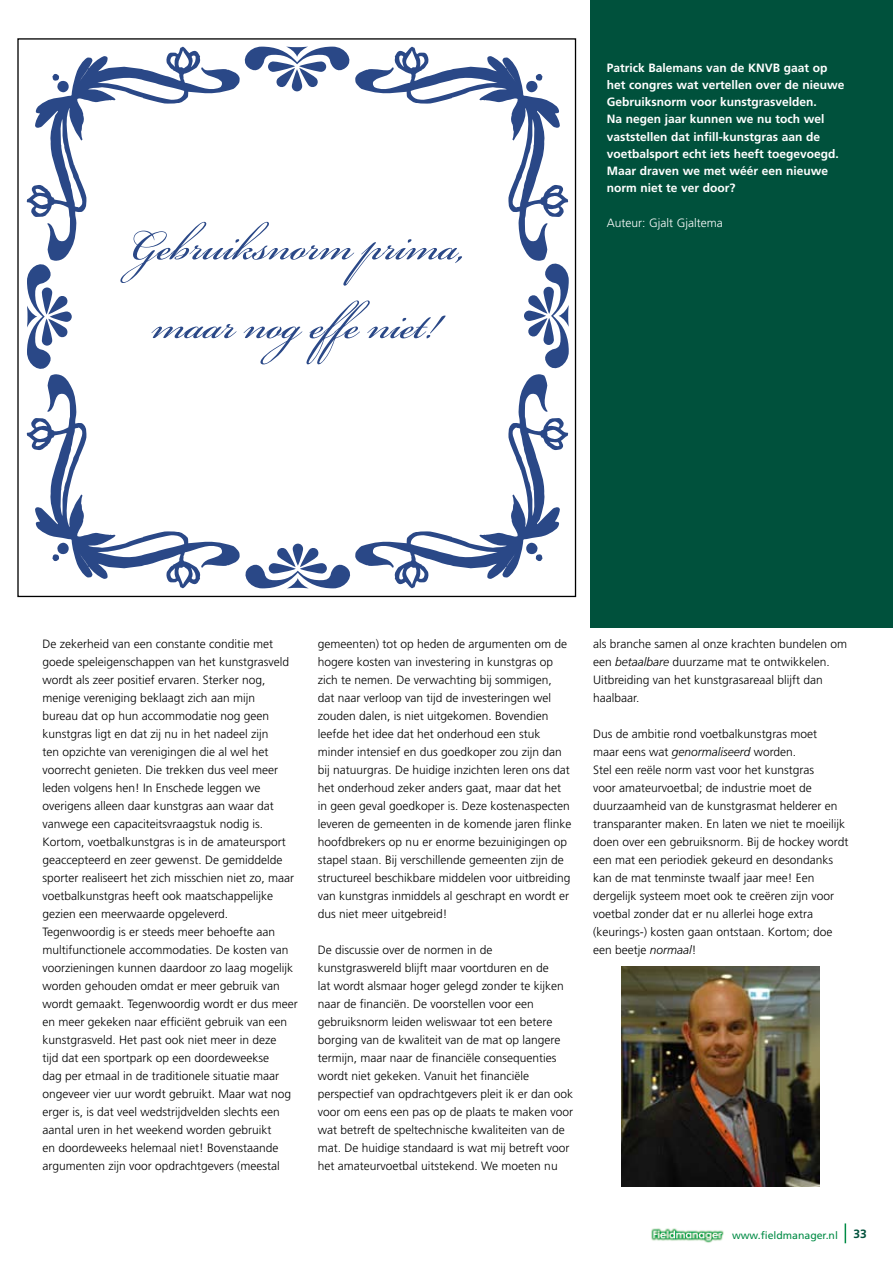
<style>
.page{position:relative;width:893px;height:1263px;background:#fff}
.page>*{position:absolute;margin:0;border:0;box-sizing:border-box;transform-origin:0 0}
.t1{font:65.55px/78.6px "Bickham Script Pro";letter-spacing:-.01em;color:#2a4887;text-align:center}
.t2{font:300 12px/18px "Frutiger";color:#000}
.t3{font:700 12px/17.2px "Frutiger";color:#fff}
.t4{font:300 12px "Frutiger";color:#fff}
.t5{font:700 12px "Frutiger";color:#00513c}
.t6{font:10.5px "Frutiger";color:#008b45}
.s1{font-style:italic}
</style>
<div class="page">
<svg style="left:845px;top:1223px;width:1px;height:20px"></svg>
<img style="left:651px;top:1228px;width:73px;height:15px">
<svg style="left:26px;top:47px;width:213px;height:212px"></svg>
<svg style="left:79px;top:68px;width:9px;height:14px"></svg>
<svg style="left:97px;top:51px;width:99px;height:49px"></svg>
<svg style="left:52px;top:74px;width:17px;height:18px"></svg>
<svg style="left:59px;top:119px;width:24px;height:88px"></svg>
<svg style="left:33px;top:188px;width:16px;height:26px"></svg>
<svg style="left:355px;top:47px;width:214px;height:211px"></svg>
<svg style="left:507px;top:68px;width:8px;height:14px"></svg>
<svg style="left:399px;top:51px;width:98px;height:49px"></svg>
<svg style="left:526px;top:74px;width:16px;height:18px"></svg>
<svg style="left:512px;top:119px;width:24px;height:88px"></svg>
<svg style="left:546px;top:188px;width:16px;height:26px"></svg>
<div style="left:292px;top:69px;width:10px;height:22px;background:#2a4887;border-radius:5px"></div>
<svg style="left:239px;top:47px;width:111px;height:41px"></svg>
<svg style="left:355px;top:374px;width:214px;height:214px"></svg>
<svg style="left:507px;top:553px;width:8px;height:13px"></svg>
<svg style="left:399px;top:535px;width:98px;height:49px"></svg>
<svg style="left:526px;top:543px;width:16px;height:18px"></svg>
<svg style="left:512px;top:427px;width:24px;height:89px"></svg>
<svg style="left:546px;top:421px;width:16px;height:26px"></svg>
<svg style="left:26px;top:374px;width:214px;height:214px"></svg>
<svg style="left:79px;top:553px;width:9px;height:13px"></svg>
<svg style="left:97px;top:535px;width:99px;height:49px"></svg>
<svg style="left:52px;top:543px;width:17px;height:18px"></svg>
<svg style="left:59px;top:427px;width:24px;height:89px"></svg>
<svg style="left:33px;top:421px;width:16px;height:26px"></svg>
<div style="left:293px;top:544px;width:10px;height:22px;background:#2a4887;border-radius:5px"></div>
<svg style="left:245px;top:547px;width:106px;height:41px"></svg>
<div style="left:524px;top:311px;width:22px;height:10px;background:#2a4887;border-radius:5px"></div>
<svg style="left:528px;top:258px;width:41px;height:111px"></svg>
<svg style="left:50px;top:311px;width:22px;height:11px"></svg>
<svg style="left:27px;top:259px;width:41px;height:110px"></svg>
<div style="left:590px;top:0;width:303px;height:628px;background:#00513c"></div>
<img style="left:622px;top:967px;width:198px;height:219px">
<h1 class="t1" style="left:129px;top:203px;width:337px">Gebruiksnorm prima, maar nog effe niet!</h1>
<p class="t3" style="left:607px;top:59px;width:239px">Patrick Balemans van de KNVB gaat op het congres wat vertellen over de nieuwe Gebruiksnorm voor kunstgrasvelden.<br>Na negen jaar kunnen we nu toch wel vaststellen dat infill-kunstgras aan de voetbalsport echt iets heeft toegevoegd.<br>Maar draven we met wéér een nieuwe norm niet te ver door?</p>
<p class="t4" style="left:607px;top:216px;width:117px">Auteur: Gjalt Gjaltema</p>
<p class="t2" style="left:43px;top:635px;width:257px">De zekerheid van een constante conditie met goede speleigenschappen van het kunstgrasveld wordt als zeer positief ervaren. Sterker nog, menige vereniging beklaagt zich aan mijn<br>bureau dat op hun accommodatie nog geen kunstgras ligt en dat zij nu in het nadeel zijn<br>ten opzichte van verenigingen die al wel het voorrecht genieten. Die trekken dus veel meer leden volgens hen! In Enschede leggen we overigens alleen daar kunstgras aan waar dat vanwege een capaciteitsvraagstuk nodig is.<br>Kortom, voetbalkunstgras is in de amateursport geaccepteerd en zeer gewenst. De gemiddelde sporter realiseert het zich misschien niet zo, maar voetbalkunstgras heeft ook maatschappelijke gezien een meerwaarde opgeleverd.<br>Tegenwoordig is er steeds meer behoefte aan multifunctionele accommodaties. De kosten van voorzieningen kunnen daardoor zo laag mogelijk worden gehouden omdat er meer gebruik van wordt gemaakt. Tegenwoordig wordt er dus meer en meer gekeken naar efficiënt gebruik van een kunstgrasveld. Het past ook niet meer in deze<br>tijd dat een sportpark op een doordeweekse<br>dag per etmaal in de traditionele situatie maar ongeveer vier uur wordt gebruikt. Maar wat nog erger is, is dat veel wedstrijdvelden slechts een aantal uren in het weekend worden gebruikt<br>en doordeweeks helemaal niet! Bovenstaande argumenten zijn voor opdrachtgevers (meestal</p>
<p class="t2" style="left:318px;top:635px;width:255px">gemeenten) tot op heden de argumenten om de hogere kosten van investering in kunstgras op zich te nemen. De verwachting bij sommigen, dat naar verloop van tijd de investeringen wel zouden dalen, is niet uitgekomen. Bovendien leefde het idee dat het onderhoud een stuk minder intensief en dus goedkoper zou zijn dan bij natuurgras. De huidige inzichten leren ons dat het onderhoud zeker anders gaat, maar dat het in geen geval goedkoper is. Deze kostenaspecten leveren de gemeenten in de komende jaren flinke hoofdbrekers op nu er enorme bezuinigingen op stapel staan. Bij verschillende gemeenten zijn de structureel beschikbare middelen voor uitbreiding van kunstgras inmiddels al geschrapt en wordt er dus niet meer uitgebreid!</p>
<p class="t2" style="left:318px;top:941px;width:257px">De discussie over de normen in de kunstgraswereld blijft maar voortduren en de<br>lat wordt alsmaar hoger gelegd zonder te kijken naar de financiën. De voorstellen voor een gebruiksnorm leiden weliswaar tot een betere borging van de kwaliteit van de mat op langere termijn, maar naar de financiële consequenties wordt niet gekeken. Vanuit het financiële perspectief van opdrachtgevers pleit ik er dan ook voor om eens een pas op de plaats te maken voor wat betreft de speltechnische kwaliteiten van de mat. De huidige standaard is wat mij betreft voor het amateurvoetbal uitstekend. We moeten nu</p>
<p class="t2" style="left:593px;top:635px;width:256px">als branche samen al onze krachten bundelen om een <span class="s1">betaalbare</span> duurzame mat te ontwikkelen.<br>Uitbreiding van het kunstgrasareaal blijft dan haalbaar.</p>
<p class="t2" style="left:593px;top:725px;width:257px">Dus de ambitie rond voetbalkunstgras moet<br>maar eens wat <span class="s1">genormaliseerd</span> worden.<br>Stel een reële norm vast voor het kunstgras<br>voor amateurvoetbal; de industrie moet de duurzaamheid van de kunstgrasmat helderer en transparanter maken. En laten we niet te moeilijk doen over een gebruiksnorm. Bij de hockey wordt een mat een periodiek gekeurd en desondanks kan de mat tenminste twaalf jaar mee! Een dergelijk systeem moet ook te creëren zijn voor voetbal zonder dat er nu allerlei hoge extra (keurings-) kosten gaan ontstaan. Kortom; doe een beetje <span class="s1">normaal</span>!</p>
<p class="t6" style="left:732px;top:1229px;width:107px">www.fieldmanager.nl</p>
<p class="t5" style="left:853px;top:1227px;width:15px">33</p>
</div>
